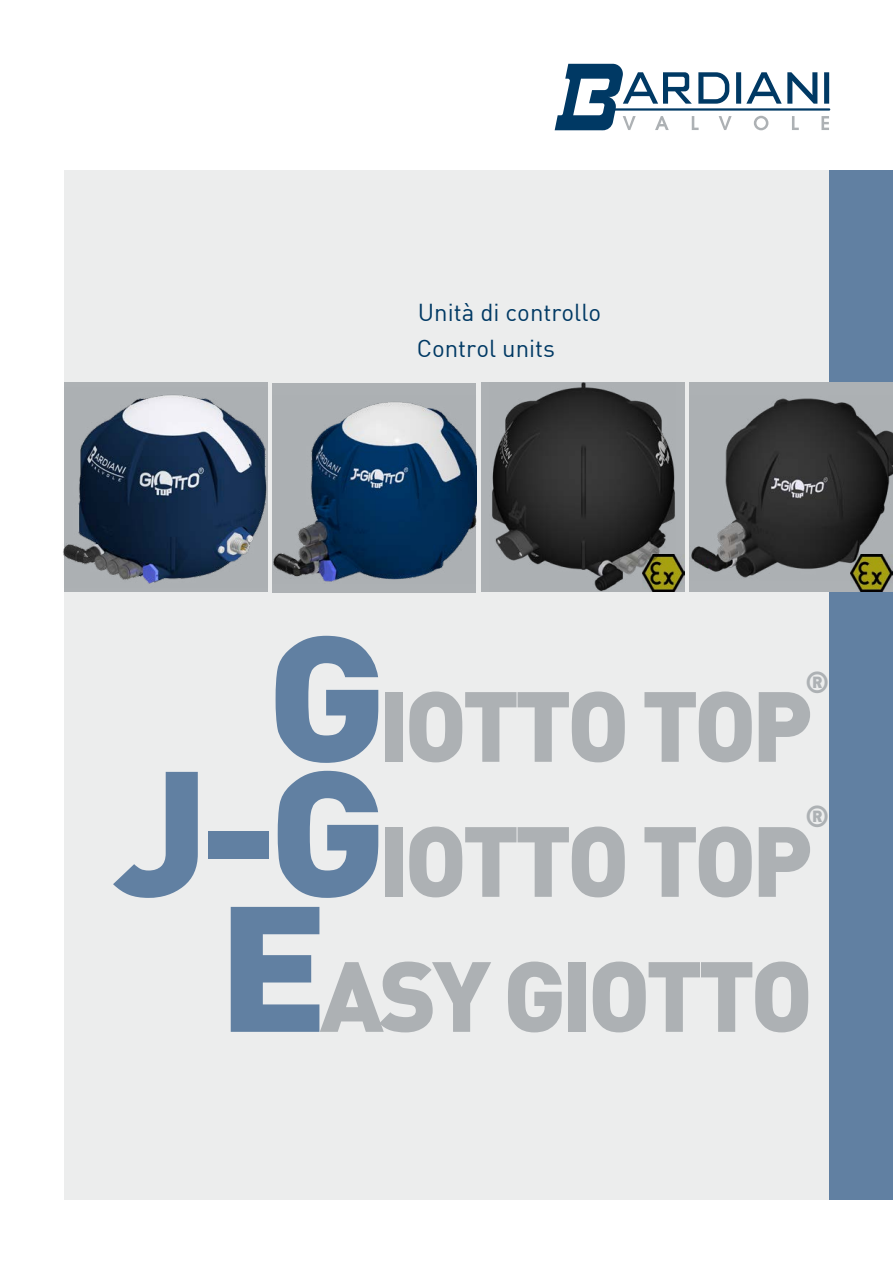
<style>
.page{position:relative;width:893px;height:1263px;background:#fff}
.page>*{position:absolute;margin:0;border:0;box-sizing:border-box;transform-origin:0 0}
.TITOLO{font:900 97.8px "DIN";letter-spacing:-.05em;color:#adb1b4}
.R{font:900 30px "DIN";color:#adb1b4;scale:.96 1}
.NOME_VALVOLA{font:24px "DIN";color:#003964}
.s1{font-size:175.5px;color:#6180a2}
</style>
<div class="page">
<div style="left:64px;top:170px;width:829px;height:1029px;background:#eceded"></div>
<div style="left:829px;top:170px;width:64px;height:1029px;background:#6180a2"></div>
<svg style="left:555px;top:64px;width:275px;height:66px"></svg>
<div style="left:689px;top:383px;width:204px;height:209px;background:#adb1b4"></div>
<div style="left:481px;top:383px;width:204px;height:209px;background:#adb1b4"></div>
<img style="left:492px;top:383px;width:183px;height:208px">
<img style="left:691px;top:398px;width:202px;height:180px">
<div style="left:64px;top:383px;width:204px;height:209px;background:#adb1b4"></div>
<img style="left:63px;top:395px;width:204px;height:189px">
<div style="left:272px;top:383px;width:204px;height:209px;background:#adb1b4"></div>
<img style="left:273px;top:402px;width:203px;height:180px">
<img style="left:642px;top:555px;width:43px;height:37px">
<img style="left:850px;top:555px;width:43px;height:37px">
<p class="NOME_VALVOLA" style="left:418px;top:298px;width:185px">Unità di controllo</p>
<p class="NOME_VALVOLA" style="left:417px;top:334px;width:140px">Control units</p>
<p class="TITOLO" style="left:266px;top:661px;width:548px"><span class="s1">G</span>IOTTO TOP</p>
<p class="TITOLO" style="left:114px;top:796px;width:700px"><span class="s1">J-G</span>IOTTO TOP</p>
<p class="TITOLO" style="left:218px;top:931px;width:597px"><span class="s1">E</span>ASY GIOTTO</p>
<p class="R" style="left:805px;top:662px;width:26px">®</p>
<p class="R" style="left:805px;top:796px;width:26px">®</p>
</div>
